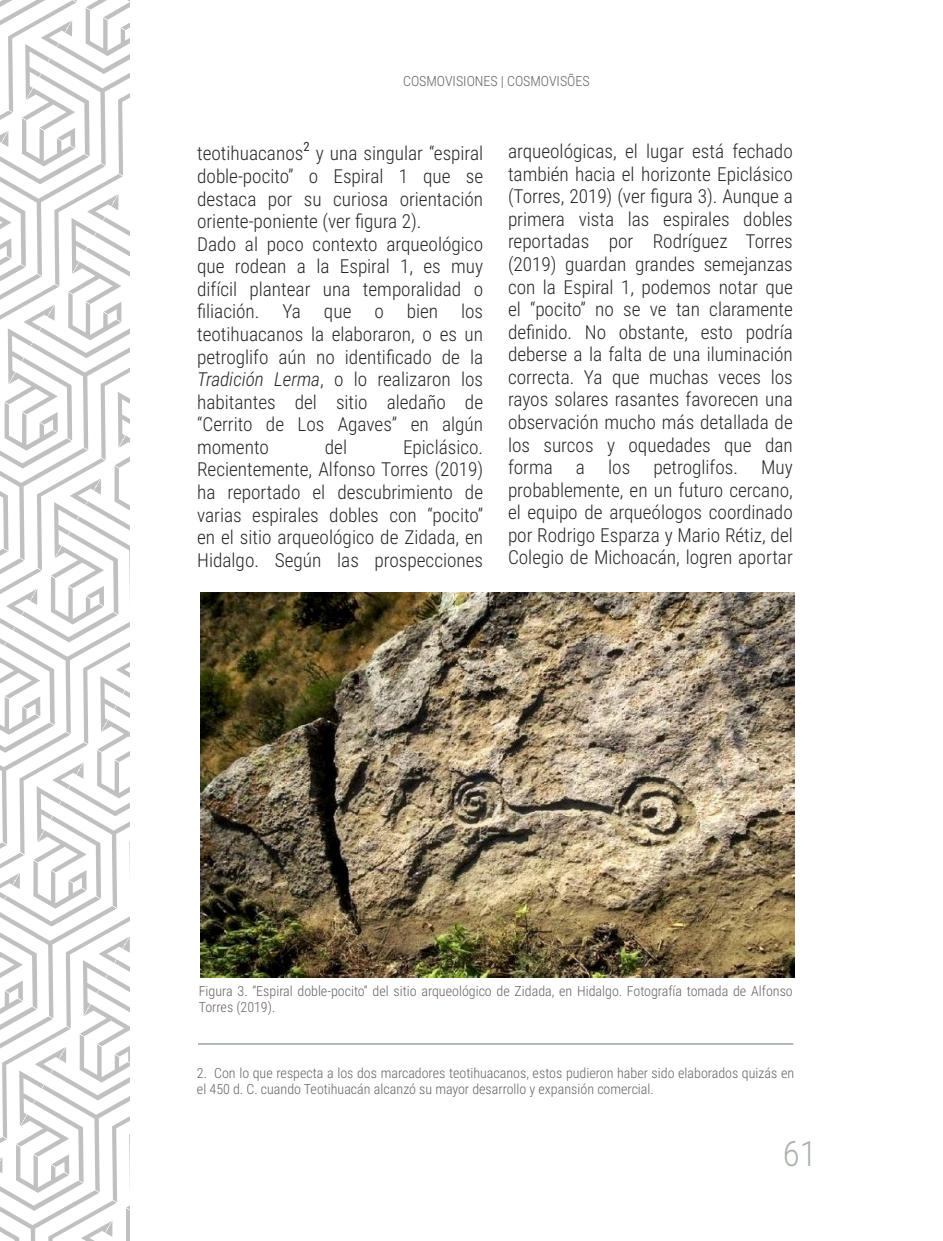
<style>
.page{position:relative;width:943px;height:1241px;background:#fff}
.page>*{position:absolute;margin:0;border:0;box-sizing:border-box;transform-origin:0 0}
.t1{font:300 35px "Roboto Condensed";color:#aab2ab}
.t2{font:300 19.25px/22.6px "Roboto Condensed";color:#27262b;text-align:justify}
.t3{font:300 14px/15.8px "Roboto Condensed";color:#685f64}
.t4{font:12.78px "Roboto Condensed";color:#27262b}
.s1{font-style:italic}
</style>
<div class="page">
<svg style="left:0;top:0;width:129px;height:1240px"></svg>
<img style="left:200px;top:592px;width:595px;height:384px">
<hr style="left:198px;top:1042px;width:595px;height:2px;background:#aab2ab">
<p class="t3" style="left:403px;top:73px;width:188px">COSMOVISIONES | COSMOVISÕES</p>
<p class="t2" style="left:197px;top:142px;width:108px">teotihuacanos</p>
<p class="t4" style="left:303px;top:140px;width:8px">2</p>
<p class="t2" style="left:197px;top:142px;width:288px;text-align:left;text-indent:119px">y una singular “espiral doble-pocito” o Espiral 1 que se destaca por su curiosa orientación oriente-poniente (ver figura 2).<br>Dado al poco contexto arqueológico que rodean a la Espiral 1, es muy difícil plantear una temporalidad o filiación. Ya que o bien los teotihuacanos la elaboraron, o es un petroglifo aún no identificado de la<br><span class="s1">Tradición Lerma</span>, o lo realizaron los habitantes del sitio aledaño de “Cerrito de Los Agaves” en algún momento</p>
<p class="t2" style="left:197px;top:436px;width:288px;text-indent:206px">Epiclásico.<br>Recientemente, Alfonso Torres (2019) ha reportado el descubrimiento de varias espirales dobles con “pocito” en el sitio arqueológico de Zidada, en Hidalgo. Según las prospecciones</p>
<p class="t2" style="left:325px;top:436px;width:24px">del</p>
<p class="t2" style="left:508px;top:140px;width:286px">arqueológicas, el lugar está fechado también hacia el horizonte Epiclásico (Torres, 2019) (ver figura 3). Aunque a primera vista las espirales dobles reportadas por Rodríguez Torres (2019) guardan grandes semejanzas con la Espiral 1, podemos notar que el “pocito” no se ve tan claramente definido. No obstante, esto podría deberse a la falta de una iluminación correcta. Ya que muchas veces los rayos solares rasantes favorecen una observación mucho más detallada de los surcos y oquedades que dan forma a los petroglifos. Muy probablemente, en un futuro cercano, el equipo de arqueólogos coordinado por Rodrigo Esparza y Mario Rétiz, del Colegio de Michoacán, logren aportar</p>
<p class="t3" style="left:199px;top:983px;width:595px">Figura 3. “Espiral doble-pocito” del sitio arqueológico de Zidada, en Hidalgo. Fotografía tomada de Alfonso<br>Torres (2019).</p>
<p class="t3" style="left:197px;top:1065px;width:599px">2. Con lo que respecta a los dos marcadores teotihuacanos, estos pudieron haber sido elaborados quizás en el 450 d. C. cuando Teotihuacán alcanzó su mayor desarrollo y expansión comercial.</p>
<h1 class="t1" style="left:783px;top:1132px;width:35px">61</h1>
</div>
